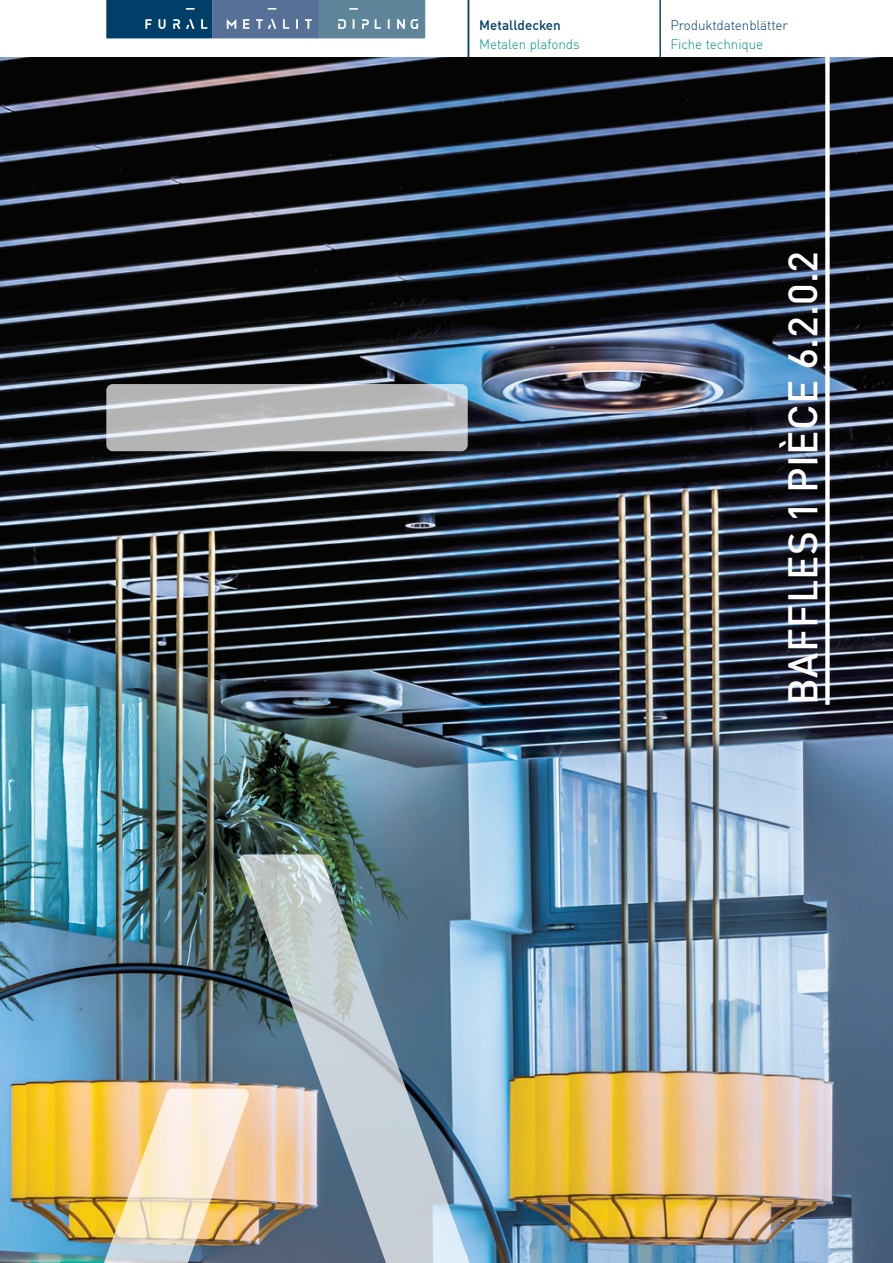
<style>
.page{position:relative;width:893px;height:1263px;background:#fff}
.page>*{position:absolute;margin:0;border:0;box-sizing:border-box;transform-origin:0 0}
.Fural_DIN_Medium_27{font:500 40.5px "DIN Pro";letter-spacing:.015em;color:#fff}
.t1{font:300 13.5px "DIN Pro";letter-spacing:-.01em;color:#008e90}
.Metalit_DIN_Light_9{font:300 13.5px "DIN Pro";letter-spacing:-.01em;color:#004068}
.Metalit_DIN_Light_9-2{font:500 13.5px "DIN Pro";letter-spacing:.005em;color:#004068}
</style>
<div class="page">
<svg style="left:106px;top:0;width:319px;height:38px;background:#466f8e"></svg>
<img style="left:0;top:58px;width:893px;height:1205px">
<div style="left:825px;top:0;width:5px;height:705px;background:#fff"></div>
<svg style="left:99px;top:1089px;width:139px;height:174px;background:#e9d4ab"></svg>
<img style="left:238px;top:854px;width:236px;height:409px">
<svg style="left:106px;top:384px;width:362px;height:67px;background:#bcbebf"></svg>
<hr style="left:468px;top:0;width:1px;height:58px;background:#004068">
<hr style="left:660px;top:0;width:1px;height:58px;background:#004068">
<p class="Metalit_DIN_Light_9-2" style="left:479px;top:14px;width:83px">Metalldecken</p>
<p class="Metalit_DIN_Light_9" style="left:670px;top:14px;width:119px">Produktdatenblätter</p>
<p class="t1" style="left:479px;top:34px;width:102px">Metalen plafonds</p>
<p class="t1" style="left:670px;top:34px;width:94px">Fiche technique</p>
<p class="Fural_DIN_Medium_27" style="left:772px;top:704px;width:455px;rotate:-90deg">BAFFLES 1 PIÈCE 6.2.0.2</p>
</div>
